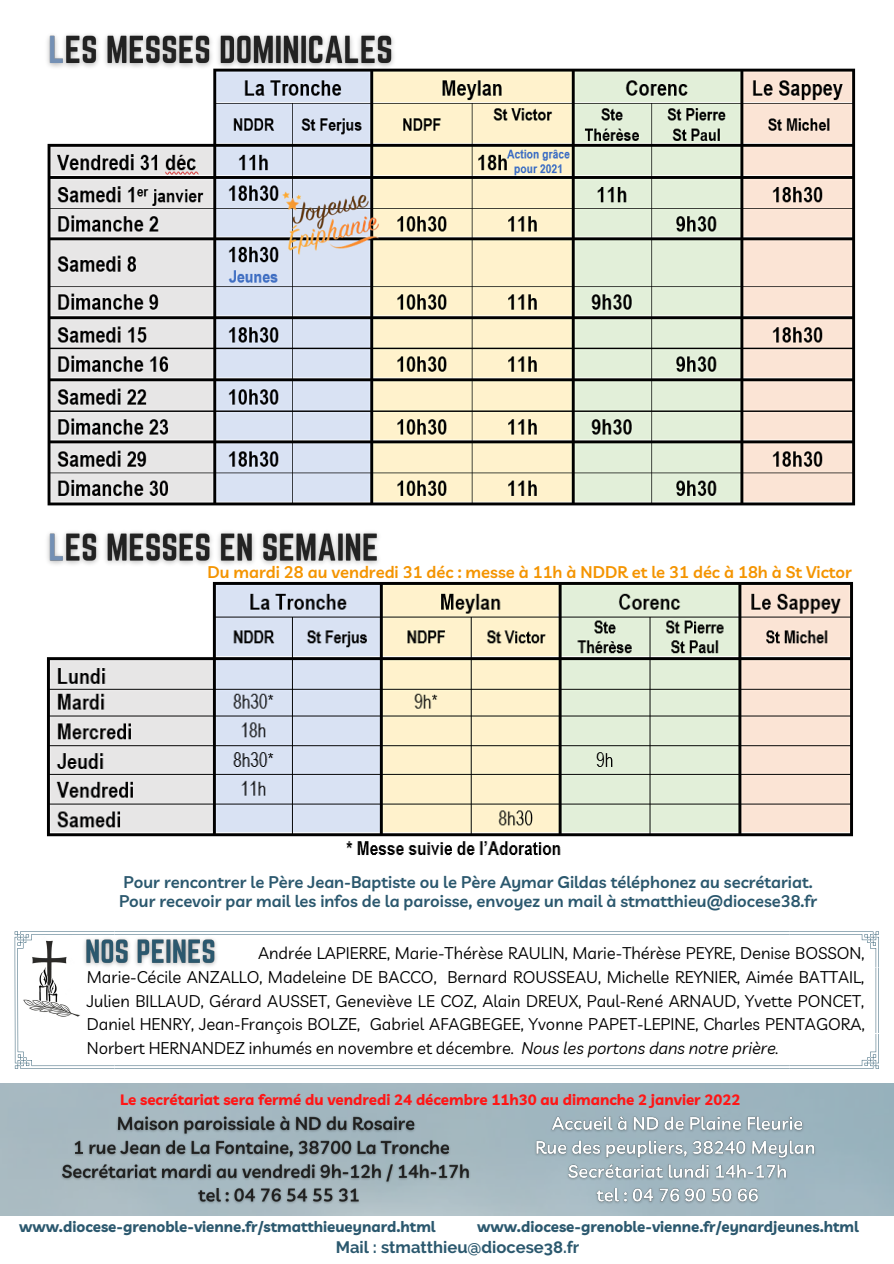
<style>
.page{position:relative;width:894px;height:1264px;background:#fff}
.page>*{position:absolute;margin:0;border:0;box-sizing:border-box;transform-origin:0 0}
.t1{font:16.5px/23.7px "Livvic";color:#000;text-align:justify}
.t2{font:600 16.5px "Livvic";color:#2b586e}
.t3{font:600 16.5px "Livvic";color:#f49401}
.t4{font:700 16.5px "Raleway";color:#2b586e}
.t5{font:700 15px "Livvic";color:#2b586e}
.t6{font:700 15px "Livvic";color:#ff1616}
.s1{font-style:italic}
</style>
<div class="page">
<svg style="left:15px;top:931px;width:863px;height:137px"></svg>
<img style="left:47px;top:68px;width:809px;height:438px">
<img style="left:47px;top:581px;width:806px;height:274px">
<img style="left:58px;top:1107px;width:416px;height:104px">
<img style="left:530px;top:1107px;width:293px;height:104px">
<img style="left:47px;top:34px;width:355px;height:47px">
<img style="left:47px;top:532px;width:332px;height:33px">
<img style="left:78px;top:931px;width:145px;height:46px">
<p class="t3" style="left:207px;top:562px;width:646px">Du mardi 28 au vendredi 31 déc : messe à 11h à NDDR et le 31 déc à 18h à St Victor</p>
<p class="t2" style="left:123px;top:871px;width:690px">Pour rencontrer le Père Jean-Baptiste ou le Père Aymar Gildas téléphonez au secrétariat.</p>
<p class="t2" style="left:119px;top:890px;width:699px">Pour recevoir par mail les infos de la paroisse, envoyez un mail à stmatthieu@diocese38.fr</p>
<p class="t1" style="left:87px;top:941px;width:779px;text-indent:171px">Andrée LAPIERRE, Marie-Thérèse RAULIN, Marie-Thérèse PEYRE, Denise BOSSON, Marie-Cécile ANZALLO, Madeleine DE BACCO, Bernard ROUSSEAU, Michelle REYNIER, Aimée BATTAIL, Julien BILLAUD, Gérard AUSSET, Geneviève LE COZ, Alain DREUX, Paul-René ARNAUD, Yvette PONCET, Daniel HENRY, Jean-François BOLZE, Gabriel AFAGBEGEE, Yvonne PAPET-LEPINE, Charles PENTAGORA, Norbert HERNANDEZ inhumés en novembre et décembre. <span class="s1">Nous les portons dans notre prière.</span></p>
<p class="t6" style="left:120px;top:1090px;width:621px">Le secrétariat sera fermé du vendredi 24 décembre 11h30 au dimanche 2 janvier 2022</p>
<p class="t5" style="left:19px;top:1217px;width:418px">www.diocese-grenoble-vienne.fr/stmatthieueynard.html</p>
<p class="t5" style="left:477px;top:1217px;width:383px">www.diocese-grenoble-vienne.fr/eynardjeunes.html</p>
<p class="t4" style="left:335px;top:1237px;width:245px">Mail : stmatthieu@diocese38.fr</p>
</div>
